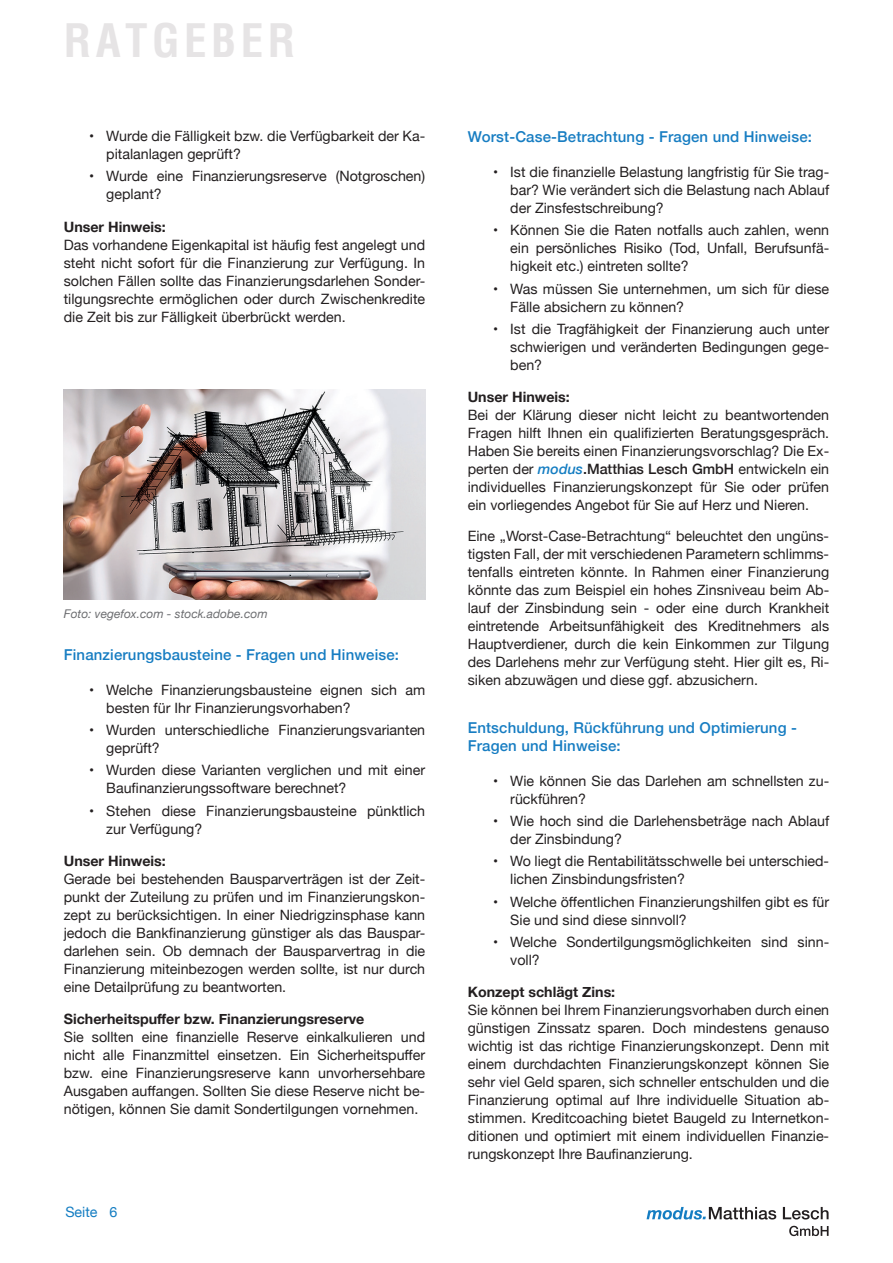
<style>
.page{position:relative;width:893px;height:1263px;background:#fff}
.page>*{position:absolute;margin:0;border:0;box-sizing:border-box;transform-origin:0 0}
.t1{font:700 condensed 45px "Helvetica";letter-spacing:.1em;color:#e6e4e5}
.t2{font:500 15px/18px "Helvetica Neue";letter-spacing:.01em;color:#177dc2}
.t3{font:14.25px/18px "Helvetica Neue";color:#231f20}
.t4{font:700 14.25px "Helvetica Neue";color:#231f20}
.t5{font:14.25px "Helvetica Neue";color:#147dc2}
.t6{font:italic 12px "Helvetica Neue";color:#6c6d70}
.s1{font-weight:500;font-style:italic;color:#147dc2}
.s2{font-weight:500}
</style>
<div class="page">
<svg style="left:789px;top:1226px;width:40px;height:10px"></svg>
<svg style="left:646px;top:1207px;width:182px;height:12px"></svg>
<img style="left:64px;top:389px;width:361px;height:210px">
<h1 class="t1" style="left:64px;top:11px;width:233px">RATGEBER</h1>
<p class="t3" style="left:106px;top:128px;width:320px;text-indent:-17px">• Wurde die Fälligkeit bzw. die Verfügbarkeit der Ka&shy;pitalanlagen geprüft?</p>
<p class="t3" style="left:106px;top:168px;width:320px;text-indent:-17px">• Wurde eine Finanzierungsreserve (Notgroschen) geplant?</p>
<p class="t4" style="left:64px;top:215px;width:104px">Unser Hinweis:</p>
<p class="t3" style="left:64px;top:236px;width:363px;text-align:justify">Das vorhandene Eigenkapital ist häufig fest angelegt und steht nicht sofort für die Finanzierung zur Verfügung. In solchen Fällen sollte das Finanzierungsdarlehen Sonder&shy;tilgungsrechte ermöglichen oder durch Zwischenkredite die Zeit bis zur Fälligkeit überbrückt werden.</p>
<p class="t6" style="left:64px;top:605px;width:205px">Foto: vegefox.com - stock.adobe.com</p>
<p class="t2" style="left:64px;top:644px;width:337px">Finanzierungsbausteine - Fragen und Hinweise:</p>
<p class="t3" style="left:106px;top:681px;width:320px;text-indent:-17px">• Welche Finanzierungsbausteine eignen sich am besten für Ihr Finanzierungsvorhaben?</p>
<p class="t3" style="left:106px;top:722px;width:320px;text-indent:-17px">• Wurden unterschiedliche Finanzierungsvarianten geprüft?</p>
<p class="t3" style="left:106px;top:762px;width:320px;text-indent:-17px">• Wurden diese Varianten verglichen und mit einer<br>Baufinanzierungssoftware berechnet?</p>
<p class="t3" style="left:106px;top:802px;width:320px;text-indent:-17px">• Stehen diese Finanzierungsbausteine pünktlich zur Verfügung?</p>
<p class="t4" style="left:64px;top:849px;width:104px">Unser Hinweis:</p>
<p class="t3" style="left:64px;top:870px;width:363px;text-align:justify">Gerade bei bestehenden Bausparverträgen ist der Zeit&shy;punkt der Zuteilung zu prüfen und im Finanzierungskon&shy;zept zu berücksichtigen. In einer Niedrigzinsphase kann jedoch die Bankfinanzierung günstiger als das Bauspar&shy;darlehen sein. Ob demnach der Bausparvertrag in die Finanzierung miteinbezogen werden sollte, ist nur durch eine Detailprüfung zu beantworten.</p>
<p class="t4" style="left:64px;top:1008px;width:302px">Sicherheitspuffer bzw. Finanzierungsreserve</p>
<p class="t3" style="left:64px;top:1029px;width:363px;text-align:justify">Sie sollten eine finanzielle Reserve einkalkulieren und nicht alle Finanzmittel einsetzen. Ein Sicherheitspuffer bzw. eine Finanzierungsreserve kann unvorhersehbare Ausgaben auffangen. Sollten Sie diese Reserve nicht be&shy;nötigen, können Sie damit Sondertilgungen vornehmen.</p>
<p class="t5" style="left:65px;top:1202px;width:54px">Seite 6</p>
<p class="t2" style="left:468px;top:127px;width:346px">Worst-Case-Betrachtung - Fragen und Hinweise:</p>
<p class="t3" style="left:510px;top:164px;width:320px;text-align:justify;text-indent:-17px">• Ist die finanzielle Belastung langfristig für Sie trag&shy;bar? Wie verändert sich die Belastung nach Ablauf der Zinsfestschreibung?</p>
<p class="t3" style="left:510px;top:222px;width:320px;text-align:justify;text-indent:-17px">• Können Sie die Raten notfalls auch zahlen, wenn ein persönliches Risiko (Tod, Unfall, Berufsunfä&shy;higkeit etc.) eintreten sollte?</p>
<p class="t3" style="left:510px;top:280px;width:320px;text-indent:-17px">• Was müssen Sie unternehmen, um sich für diese<br>Fälle absichern zu können?</p>
<p class="t3" style="left:510px;top:321px;width:320px;text-align:justify;text-indent:-17px">• Ist die Tragfähigkeit der Finanzierung auch unter schwierigen und veränderten Bedingungen gege&shy;ben?</p>
<p class="t4" style="left:468px;top:386px;width:104px">Unser Hinweis:</p>
<p class="t3" style="left:468px;top:407px;width:363px;text-align:justify">Bei der Klärung dieser nicht leicht zu beantwortenden Fragen hilft Ihnen ein qualifizierten Beratungsgespräch.<br>Haben Sie bereits einen Finanzierungsvorschlag? Die Ex&shy;perten der <span class="s1">modus</span><span class="s2">.Matthias Lesch GmbH</span> entwickeln ein individuelles Finanzierungskonzept für Sie oder prüfen ein vorliegendes Angebot für Sie auf Herz und Nieren.</p>
<p class="t3" style="left:468px;top:528px;width:363px;text-align:justify">Eine „Worst-Case-Betrachtung“ beleuchtet den ungüns&shy;tigsten Fall, der mit verschiedenen Parametern schlimms&shy;tenfalls eintreten könnte. In Rahmen einer Finanzierung könnte das zum Beispiel ein hohes Zinsniveau beim Ab&shy;lauf der Zinsbindung sein - oder eine durch Krankheit eintretende Arbeitsunfähigkeit des Kreditnehmers als Hauptverdiener, durch die kein Einkommen zur Tilgung des Darlehens mehr zur Verfügung steht. Hier gilt es, Ri&shy;siken abzuwägen und diese ggf. abzusichern.</p>
<p class="t2" style="left:468px;top:717px;width:331px">Entschuldung, Rückführung und Optimierung -<br>Fragen und Hinweise:</p>
<p class="t3" style="left:510px;top:772px;width:320px;text-indent:-17px">• Wie können Sie das Darlehen am schnellsten zu&shy;rückführen?</p>
<p class="t3" style="left:510px;top:813px;width:320px;text-indent:-17px">• Wie hoch sind die Darlehensbeträge nach Ablauf der Zinsbindung?</p>
<p class="t3" style="left:510px;top:853px;width:320px;text-indent:-17px">• Wo liegt die Rentabilitätsschwelle bei unterschied&shy;lichen Zinsbindungsfristen?</p>
<p class="t3" style="left:510px;top:893px;width:320px;text-indent:-17px">• Welche öffentlichen Finanzierungshilfen gibt es für<br>Sie und sind diese sinnvoll?</p>
<p class="t3" style="left:510px;top:934px;width:320px;text-indent:-17px">• Welche Sondertilgungsmöglichkeiten sind sinn&shy;voll?</p>
<p class="t4" style="left:468px;top:981px;width:149px">Konzept schlägt Zins:</p>
<p class="t3" style="left:468px;top:1002px;width:363px;text-align:justify">Sie können bei Ihrem Finanzierungsvorhaben durch einen günstigen Zinssatz sparen. Doch mindestens genauso wichtig ist das richtige Finanzierungskonzept. Denn mit einem durchdachten Finanzierungskonzept können Sie sehr viel Geld sparen, sich schneller entschulden und die Finanzierung optimal auf Ihre individuelle Situation ab&shy;stimmen. Kreditcoaching bietet Baugeld zu Internetkon&shy;ditionen und optimiert mit einem individuellen Finanzie&shy;rungskonzept Ihre Baufinanzierung.</p>
</div>
